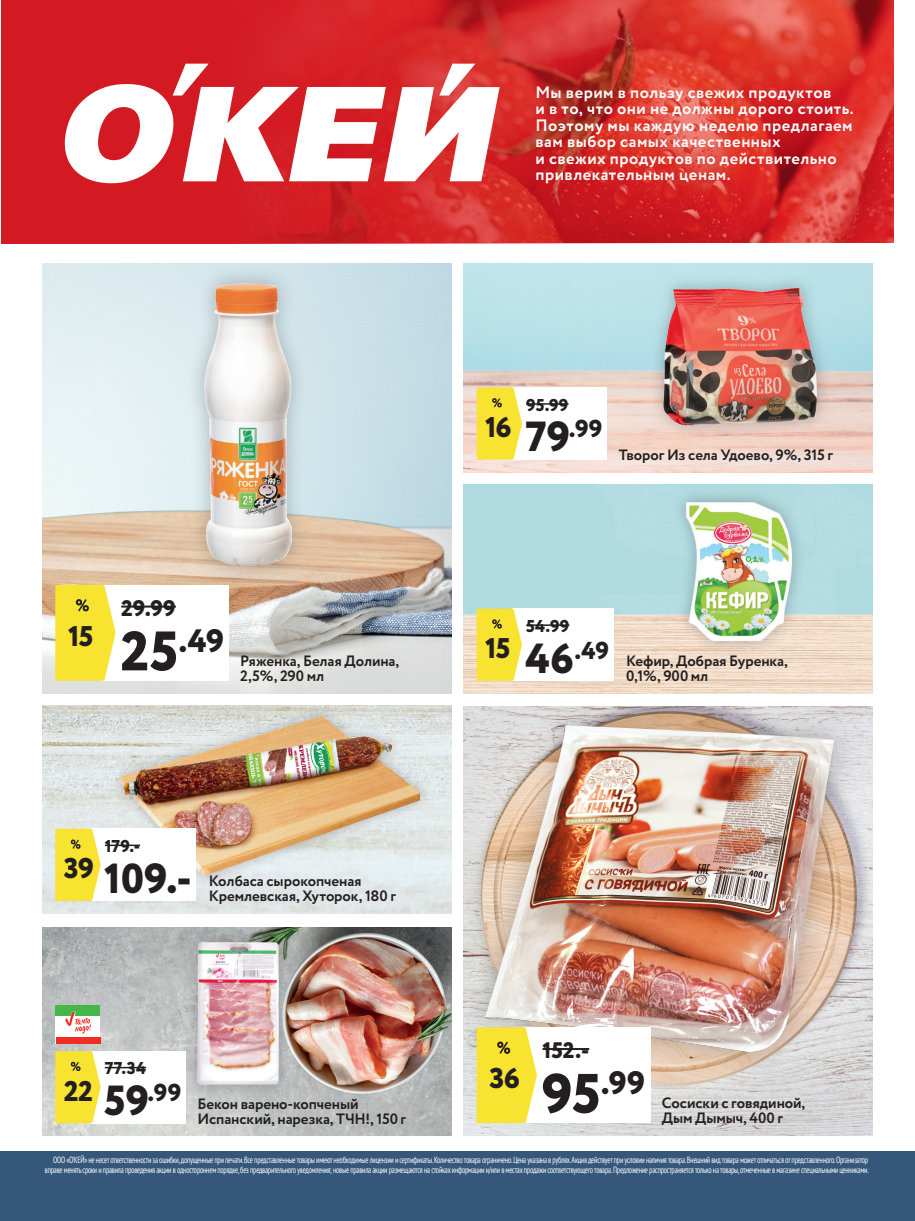
<style>
.page{position:relative;width:915px;height:1221px;background:#fff}
.page>*{position:absolute;margin:0;border:0;box-sizing:border-box;transform-origin:0 0}
.fresh_red{font:800 42px "Circe";color:#231f20}
.fresh_dominant_red{font:800 32.4px "Circe";color:#231f20}
.fresh_discount{font:800 28.5px "Circe";letter-spacing:-.025em;color:#231f20}
.fresh_red-2{font:800 24.45px "Circe";color:#231f20}
.fresh_dominant_black{font:800 22.5px "Circe";color:#231f20}
.fresh_black{font:800 17.1px "Circe";letter-spacing:.01em;color:#231f20}
.t1{font:700 16.5px/16.5px "Circe";letter-spacing:.03em;color:#fff}
.fresh_dominant_text{font:700 15px/15px "Circe";letter-spacing:-.005em;color:#231f20}
.t2{font:condensed 9px/9.8px "PT Sans";letter-spacing:-.03em;color:#fff;text-align:right;scale:.85 1}
.s1{font-size:42px}
.s2{font-size:55.5px}
</style>
<div class="page">
<div style="left:0;top:1151px;width:914px;height:69px;background:#34577a"></div>
<img style="left:43px;top:927px;width:408px;height:208px">
<div style="left:180px;top:926px;width:114px;height:173px;background:#231f20;opacity:.3"></div>
<img style="left:191px;top:936px;width:95px;height:153px">
<div style="left:91px;top:1051px;width:95px;height:72px;background:#fff"></div>
<hr style="left:105px;top:1066px;width:41px;height:2px;background:#231f20">
<svg style="left:55px;top:1051px;width:45px;height:72px;background:#f5e241"></svg>
<div style="left:55px;top:1005px;width:45px;height:38px;background:#fff"></div>
<div style="left:55px;top:1005px;width:45px;height:10px;background:#45b749"></div>
<div style="left:56px;top:1037px;width:44px;height:6px;background:#ee2e22"></div>
<svg style="left:65px;top:1011px;width:26px;height:22px"></svg>
<img style="left:463px;top:706px;width:409px;height:429px">
<div style="left:462px;top:701px;width:395px;height:375px;background:#231f20;opacity:.3"></div>
<img style="left:485px;top:725px;width:348px;height:327px">
<div style="left:523px;top:1027px;width:127px;height:96px;background:#fff"></div>
<hr style="left:542px;top:1047px;width:47px;height:2px;background:#231f20">
<svg style="left:476px;top:1027px;width:60px;height:96px;background:#f5e242"></svg>
<img style="left:43px;top:705px;width:408px;height:208px">
<div style="left:109px;top:704px;width:322px;height:183px;background:#e3e9ec"></div>
<img style="left:106px;top:705px;width:321px;height:171px">
<div style="left:91px;top:828px;width:105px;height:72px;background:#fff"></div>
<hr style="left:105px;top:844px;width:35px;height:2px;background:#231f20">
<svg style="left:55px;top:828px;width:45px;height:72px;background:#f5e243"></svg>
<img style="left:43px;top:264px;width:408px;height:429px">
<div style="left:186px;top:265px;width:123px;height:319px;background:#231f20;opacity:.3"></div>
<img style="left:204px;top:284px;width:87px;height:282px">
<div style="left:102px;top:585px;width:127px;height:95px;background:#fff"></div>
<hr style="left:121px;top:605px;width:55px;height:2px;background:#231f20">
<svg style="left:55px;top:585px;width:60px;height:95px;background:#f5e241"></svg>
<div style="left:648px;top:273px;width:182px;height:166px;background:#231f20;opacity:.3"></div>
<img style="left:663px;top:287px;width:153px;height:139px">
<hr style="left:526px;top:403px;width:42px;height:1px;background:#231f20">
<svg style="left:476px;top:387px;width:45px;height:72px;background:#f5e242"></svg>
<img style="left:463px;top:485px;width:409px;height:208px">
<div style="left:671px;top:487px;width:135px;height:168px;background:#231f20;opacity:.3"></div>
<img style="left:686px;top:502px;width:105px;height:138px">
<div style="left:512px;top:608px;width:101px;height:72px;background:#fff"></div>
<hr style="left:526px;top:624px;width:43px;height:2px;background:#231f20">
<svg style="left:476px;top:608px;width:45px;height:72px;background:#f4e242"></svg>
<img style="left:725px;top:0;width:168px;height:242px">
<svg style="left:1px;top:0;width:724px;height:243px;background:#d22728"></svg>
<svg style="left:59px;top:64px;width:440px;height:120px"></svg>
<h3 class="t1" style="left:535px;top:85px;width:320px">Мы верим в пользу свежих продуктов<br>и в то, что они не должны дорого стоить.<br>Поэтому мы каждую неделю предлагаем вам выбор самых качественных<br>и свежих продуктов по действительно привлекательным ценам.</h3>
<p class="fresh_black" style="left:526px;top:393px;width:44px">95.99</p>
<p class="fresh_discount" style="left:485px;top:408px;width:28px">16</p>
<p class="fresh_red-2" style="left:525px;top:412px;width:79px"><span class="s1">79</span>.99</p>
<p class="fresh_dominant_text" style="left:618px;top:448px;width:215px">Творог Из села Удоево, 9%, 315 г</p>
<p class="fresh_dominant_black" style="left:121px;top:592px;width:56px">29.99</p>
<p class="fresh_discount" style="left:68px;top:616px;width:27px">15</p>
<p class="fresh_dominant_red" style="left:120px;top:618px;width:105px"><span class="s2">25</span>.49</p>
<p class="fresh_dominant_text" style="left:240px;top:653px;width:161px">Ряженка, Белая Долина,<br>2,5%, 290 мл</p>
<p class="fresh_discount" style="left:485px;top:629px;width:27px">15</p>
<p class="fresh_black" style="left:526px;top:614px;width:45px">54.99</p>
<p class="fresh_red-2" style="left:525px;top:633px;width:85px"><span class="s1">46</span>.49</p>
<p class="fresh_dominant_text" style="left:625px;top:653px;width:163px">Кефир, Добрая Буренка,<br>0,1%, 900 мл</p>
<p class="fresh_black" style="left:105px;top:834px;width:37px">179.-</p>
<p class="fresh_discount" style="left:64px;top:849px;width:32px">39</p>
<p class="fresh_red" style="left:104px;top:849px;width:89px">109.-</p>
<p class="fresh_dominant_text" style="left:209px;top:873px;width:189px">Колбаса сырокопченая<br>Кремлевская, Хуторок, 180 г</p>
<p class="fresh_dominant_black" style="left:542px;top:1034px;width:48px">152.-</p>
<p class="fresh_discount" style="left:64px;top:1071px;width:31px">22</p>
<p class="fresh_black" style="left:105px;top:1056px;width:43px">77.34</p>
<p class="fresh_red-2" style="left:104px;top:1076px;width:79px"><span class="s1">59</span>.99</p>
<p class="fresh_dominant_text" style="left:197px;top:1097px;width:210px">Бекон варено-копченый<br>Испанский, нарезка, ТЧН!, 150 г</p>
<p class="fresh_discount" style="left:489px;top:1058px;width:32px">36</p>
<p class="fresh_dominant_red" style="left:541px;top:1061px;width:105px"><span class="s2">95</span>.99</p>
<p class="fresh_dominant_text" style="left:661px;top:1096px;width:145px">Сосиски с говядиной,<br>Дым Дымыч, 400 г</p>
<p class="t2" style="left:45px;top:1154px;width:970px">ООО «О’КЕЙ» не несет ответственности за ошибки, допущенные при печати. Все представленные товары имеют необходимые лицензии и сертификаты. Количество товара ограничено. Цена указана в рублях.Акция действует при условии наличия товара. Внешний вид товара может отличаться от представленного. Организатор вправе менять сроки и правила проведения акции в одностороннем порядке, без предварительного уведомления; новые правила акции размещаются на стойках информации и/или в местах продажи соответствующего товара. Предложение распространяется только на товары, отмеченные в магазине специальными ценниками.</p>
</div>
